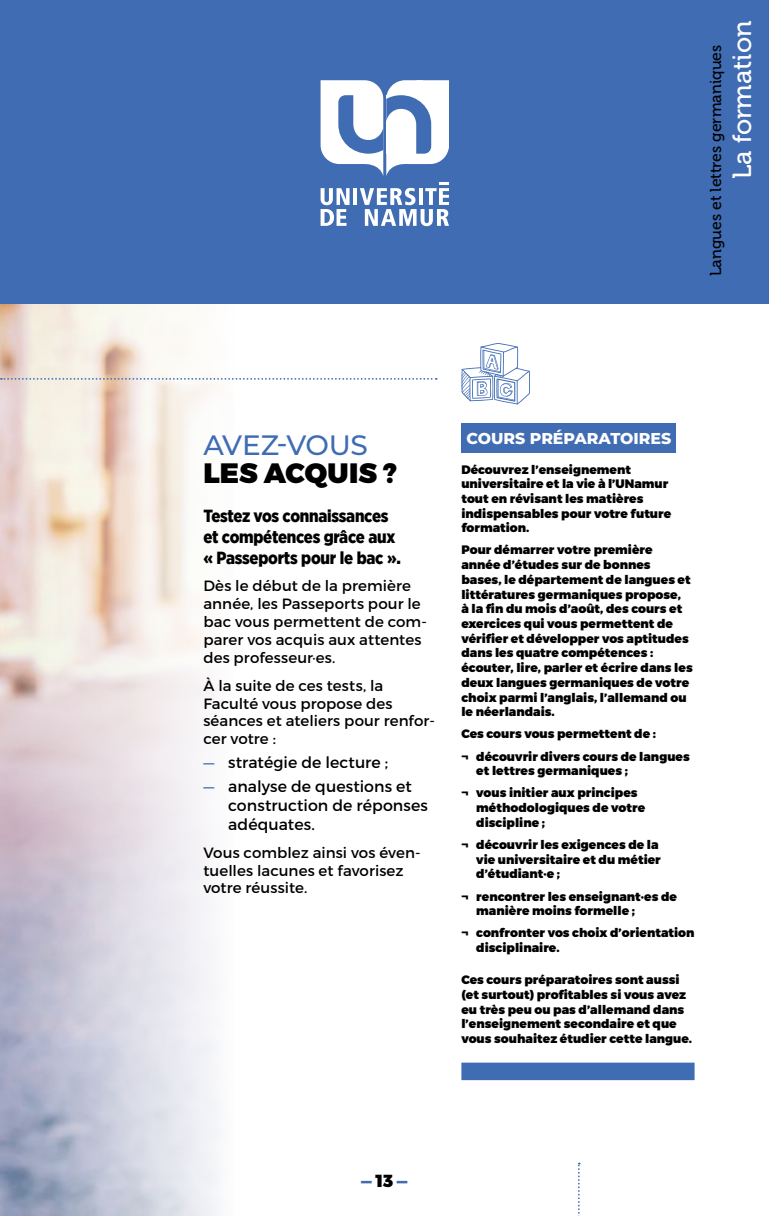
<style>
.page{position:relative;width:769px;height:1216px;background:#fff}
.page>*{position:absolute;margin:0;border:0;box-sizing:border-box;transform-origin:0 0}
.t1{font:900 28px "Montserrat";letter-spacing:.005em;color:#000}
.t2{font:500 28px "Montserrat";letter-spacing:-.01em;color:#3f6cb3}
.t3{font:26.25px "Museo 500";color:#fff}
.t4{font:900 17.5px/21px "Gotham Narrow";letter-spacing:-.015em;color:#000}
.t5{font:900 17.5px "Montserrat";color:#3f6cb3}
.t6{font:15.75px/18.9px "Montserrat";letter-spacing:.005em;color:#000}
.t7{font:15.75px "Museo 500";color:#000}
.t8{font:800 15.75px "Montserrat";color:#fff}
.t9{font:14.88px/17.8px "Montserrat";letter-spacing:.005em;color:#000}
.t10{font:900 12.25px/14.7px "Montserrat";color:#000}
.s1{color:#3f6cb3}
.s2{color:#000}
</style>
<div class="page">
<img style="left:0;top:304px;width:219px;height:911px">
<div style="left:0;top:0;width:769px;height:304px;background:#3f6cb3"></div>
<hr style="left:353px;top:188px;width:4px;height:17px;background:#fff">
<svg style="left:321px;top:188px;width:29px;height:38px"></svg>
<svg style="left:360px;top:182px;width:89px;height:44px"></svg>
<svg style="left:321px;top:80px;width:128px;height:96px"></svg>
<div style="left:461px;top:423px;width:215px;height:30px;background:#3f6cb3"></div>
<div style="left:461px;top:1062px;width:233px;height:18px;background:#3f6cb3"></div>
<svg style="left:461px;top:343px;width:69px;height:61px"></svg>
<svg style="left:1px;top:378px;width:436px;height:2px"></svg>
<svg style="left:578px;top:1162px;width:2px;height:54px"></svg>
<h2 class="t3" style="left:728px;top:179px;width:160px;rotate:-90deg">La formation</h2>
<p class="t7" style="left:707px;top:276px;width:233px;rotate:-90deg">Langues et lettres germaniques</p>
<h1 class="t2" style="left:203px;top:426px;width:166px">AVEZ-VOUS</h1>
<h1 class="t1" style="left:204px;top:456px;width:195px">LES ACQUIS ?</h1>
<h3 class="t4" style="left:203px;top:505px;width:199px">Testez vos connaissances et compétences grâce aux « Passeports pour le bac ».</h3>
<p class="t9" style="left:203px;top:577px;width:225px">Dès le début de la première année, les Passeports pour le bac vous permettent de com&shy;parer vos acquis aux attentes des professeur·es.</p>
<p class="t9" style="left:203px;top:676px;width:233px">À la suite de ces tests, la<br>Faculté vous propose des séances et ateliers pour renfor&shy;cer votre :</p>
<p class="t6" style="left:203px;top:753px;width:186px"><span class="s1">—</span> stratégie de lecture ;</p>
<p class="t6" style="left:228px;top:777px;width:201px;text-indent:-25px"><span class="s1">—</span> analyse de questions et construction de réponses adéquates.</p>
<p class="t9" style="left:203px;top:843px;width:219px">Vous comblez ainsi vos éven&shy;tuelles lacunes et favorisez votre réussite.</p>
<p class="t8" style="left:466px;top:427px;width:206px">COURS PRÉPARATOIRES</p>
<p class="t10" style="left:461px;top:462px;width:211px">Découvrez l’enseignement universitaire et la vie à l’UNamur tout en révisant les matières indispensables pour votre future formation.</p>
<p class="t10" style="left:461px;top:543px;width:233px">Pour démarrer votre première année d’études sur de bonnes bases, le département de langues et littératures germaniques propose,<br>à la fin du mois d’août, des cours et exercices qui vous permettent de vérifier et développer vos aptitudes dans les quatre compétences : écouter, lire, parler et écrire dans les deux langues germaniques de votre choix parmi l’anglais, l’allemand ou le néerlandais.</p>
<p class="t10" style="left:461px;top:723px;width:230px;line-height:22.1px">Ces cours vous permettent de :<br>¬ découvrir divers cours de langues</p>
<p class="t10" style="left:461px;top:760px;width:178px;line-height:22.1px;text-align:center">et lettres germaniques ;<br>¬ vous initier aux principes</p>
<p class="t10" style="left:476px;top:800px;width:170px">méthodologiques de votre discipline ;</p>
<p class="t10" style="left:476px;top:837px;width:186px;text-indent:-15px">¬ découvrir les exigences de la vie universitaire et du métier d’étudiant·e ;</p>
<p class="t10" style="left:476px;top:889px;width:202px;text-indent:-15px">¬ rencontrer les enseignant·es de manière moins formelle ;</p>
<p class="t10" style="left:476px;top:926px;width:220px;text-indent:-15px">¬ confronter vos choix d’orientation disciplinaire.</p>
<p class="t10" style="left:461px;top:972px;width:232px">Ces cours préparatoires sont aussi (et surtout) profitables si vous avez eu très peu ou pas d’allemand dans l’enseignement secondaire et que vous souhaitez étudier cette langue.</p>
<h3 class="t5" style="left:361px;top:1169px;width:48px">—<span class="s2">13</span>—</h3>
</div>
